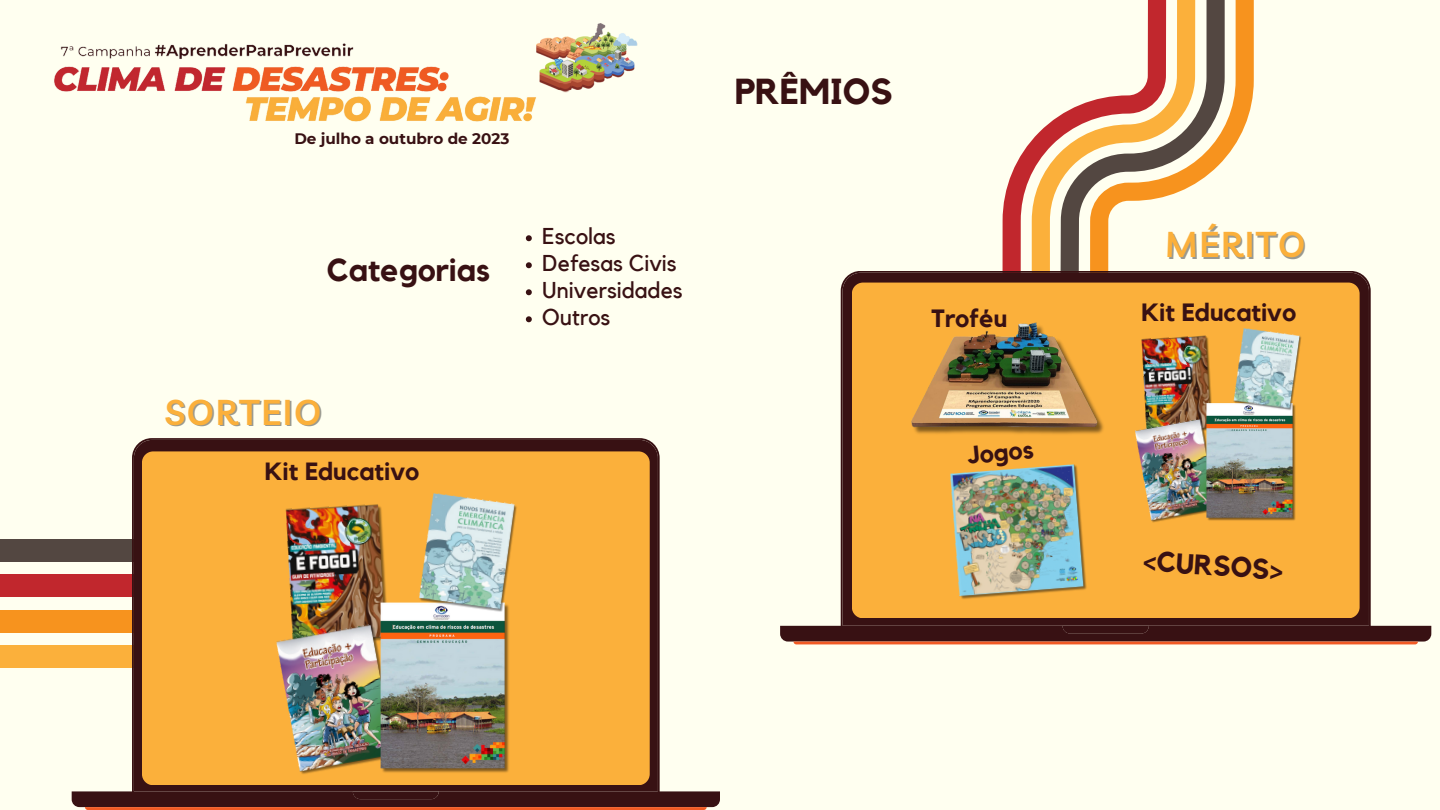
<style>
.page{position:relative;width:1440px;height:810px;background:#fffff0}
.page>*{position:absolute;margin:0;border:0;box-sizing:border-box;transform-origin:0 0}
.t1{font:700 36px "Kollektif";color:#381113}
.t2{font:600 35px "Livvic";letter-spacing:.05em;color:#fbb03b}
.t3{font:700 31.6px "Kollektif";color:#381113}
.t4{font:700 28.1px "Kollektif";color:#381113}
.t5{font:700 24.9px "Kollektif";color:#381113}
.t6{font:700 24.8px "Kollektif";color:#381113}
.t7{font:22.8px "Kollektif";color:#381113}
.t8{font:700 15.2px "Montserrat";color:#381113}
</style>
<div class="page">
<svg style="left:1225px;top:0;width:29px;height:158px;fill:#f7931e"></svg>
<svg style="left:1195px;top:0;width:30px;height:184px"></svg>
<svg style="left:1166px;top:0;width:29px;height:196px"></svg>
<svg style="left:1003px;top:0;width:163px;height:271px"></svg>
<svg style="left:780px;top:271px;width:651px;height:371px"></svg>
<svg style="left:1062px;top:626px;width:87px;height:8px"></svg>
<svg style="left:793px;top:642px;width:625px;height:2px"></svg>
<div style="left:852px;top:283px;width:508px;height:335px;background:#fbb03b;border-radius:11px"></div>
<div style="left:0;top:539px;width:155px;height:22px;background:#534741"></div>
<div style="left:0;top:575px;width:155px;height:22px;background:#c1272d"></div>
<div style="left:0;top:610px;width:155px;height:22px;background:#f7931e"></div>
<div style="left:0;top:645px;width:155px;height:22px;background:#fbb03b"></div>
<svg style="left:72px;top:438px;width:648px;height:369px"></svg>
<svg style="left:353px;top:791px;width:86px;height:8px"></svg>
<svg style="left:85px;top:807px;width:622px;height:3px;background:#f05f2a"></svg>
<img style="left:560px;top:23px;width:77px;height:67px">
<svg style="left:560px;top:83px;width:11px;height:10px"></svg>
<svg style="left:526px;top:235px;width:6px;height:6px"></svg>
<svg style="left:526px;top:262px;width:6px;height:6px"></svg>
<svg style="left:526px;top:289px;width:6px;height:6px"></svg>
<svg style="left:526px;top:316px;width:6px;height:6px"></svg>
<div style="left:142px;top:451px;width:508px;height:334px;background:#fbb03b;border-radius:11px"></div>
<img style="left:286px;top:504px;width:101px;height:119px">
<img style="left:276px;top:623px;width:104px;height:151px">
<img style="left:380px;top:601px;width:129px;height:172px">
<img style="left:418px;top:493px;width:99px;height:122px">
<img style="left:1142px;top:335px;width:70px;height:83px">
<img style="left:1135px;top:418px;width:72px;height:105px">
<img style="left:1207px;top:403px;width:89px;height:118px">
<img style="left:1233px;top:328px;width:68px;height:85px">
<img style="left:911px;top:322px;width:193px;height:112px">
<img style="left:950px;top:464px;width:137px;height:135px">
<img style="left:54px;top:37px;width:506px;height:85px">
<p class="t8" style="left:294px;top:130px;width:216px">De julho a outubro de 2023</p>
<p class="t3" style="left:327px;top:255px;width:165px">Categorias</p>
<p class="t2" style="left:165px;top:389px;width:158px">SORTEIO</p>
<p class="t6" style="left:265px;top:460px;width:156px">Kit Educativo</p>
<p class="t7" style="left:542px;top:225px;width:75px">Escolas</p>
<p class="t7" style="left:542px;top:252px;width:136px">Defesas Civis</p>
<p class="t7" style="left:542px;top:279px;width:142px">Universidades</p>
<p class="t7" style="left:542px;top:306px;width:70px">Outros</p>
<p class="t1" style="left:735px;top:75px;width:159px">PRÊMIOS</p>
<p class="t2" style="left:1165px;top:222px;width:142px">MÉRITO</p>
<p class="t5" style="left:931px;top:307px;width:78px">Troféu</p>
<p class="t5" style="left:1142px;top:301px;width:156px">Kit Educativo</p>
<p class="t5" style="left:966px;top:445px;width:68px;rotate:-6deg">Jogos</p>
<p class="t4" style="left:1144px;top:547px;width:143px;rotate:4deg">&lt;CURSOS&gt;</p>
</div>
